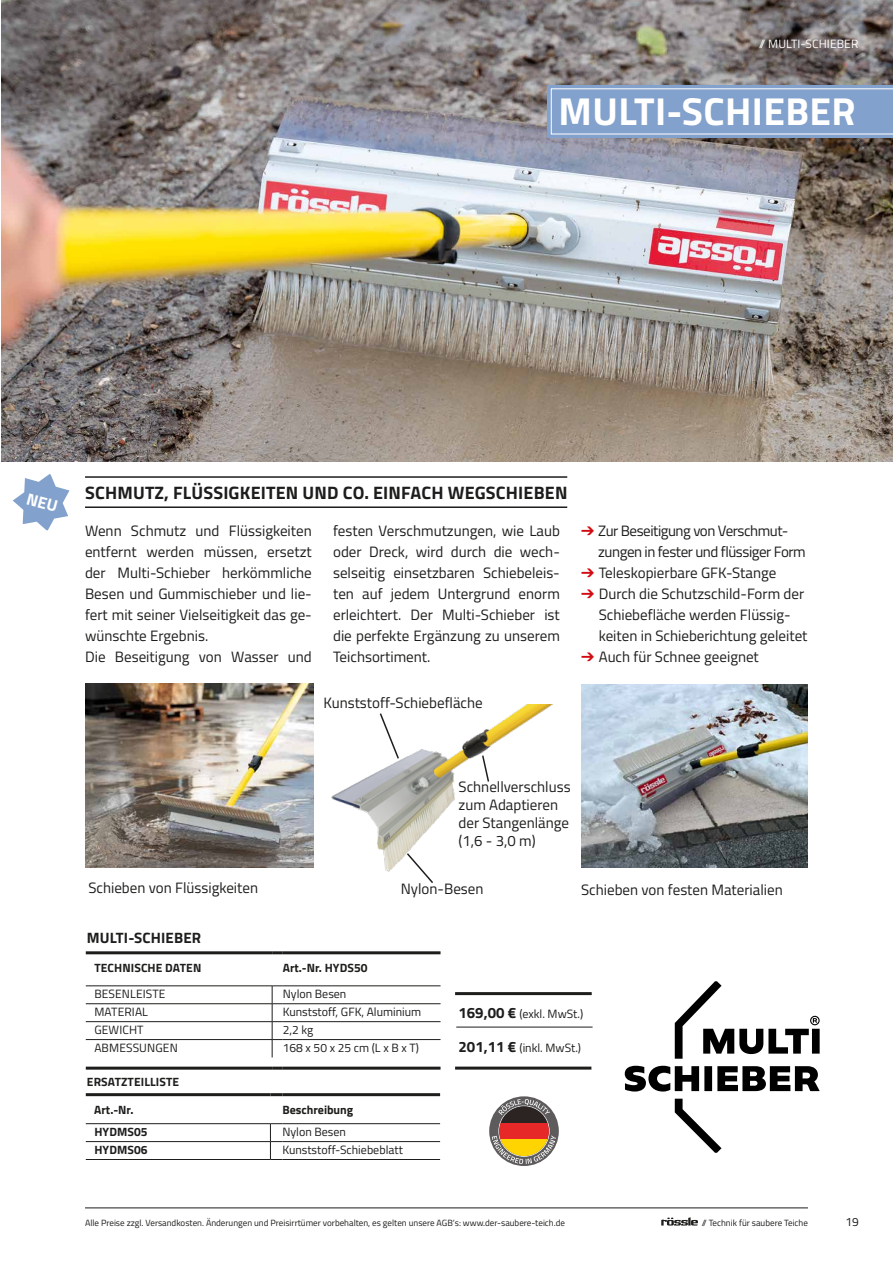
<style>
.page{position:relative;width:893px;height:1263px;background:#fff}
.page>*{position:absolute;margin:0;border:0;box-sizing:border-box;transform-origin:0 0}
.t1{font:700 39px "Titillium Web";letter-spacing:.01em;color:#fff}
.t2{font:700 18px "Titillium Web";letter-spacing:.01em;color:#1d1d1b}
.t3{font:15px/21px "Titillium Web";color:#1d1d1b}
.t4{font:700 15px "Titillium Web";letter-spacing:.01em;color:#1d1d1b}
.t5{font:12px "Titillium Web";color:#1d1d1b}
.t6{font:700 12px "Titillium Web";letter-spacing:.01em;color:#1d1d1b}
.t7{font:12px "Titillium Web";letter-spacing:.01em;color:#fff}
.t8{font:9px "Titillium Web";color:#1d1d1b}
.s1{font-weight:700;font-size:15px}
</style>
<div class="page">
<hr style="left:85px;top:1207px;width:723px;height:1px;background:#1d1d1b">
<svg style="left:661px;top:1217px;width:37px;height:8px"></svg>
<img style="left:1px;top:0;width:892px;height:461px">
<svg style="left:548px;top:85px;width:345px;height:53px;fill:#82a1cc"></svg>
<svg style="left:551px;top:88px;width:342px;height:46px"></svg>
<hr style="left:85px;top:476px;width:482px;height:2px;background:#1d1d1b">
<hr style="left:85px;top:506px;width:482px;height:2px;background:#1d1d1b">
<img style="left:86px;top:683px;width:228px;height:185px">
<img style="left:582px;top:684px;width:225px;height:184px">
<svg style="left:625px;top:981px;width:195px;height:172px"></svg>
<hr style="left:86px;top:985px;width:186px;height:1px;background:#1d1d1b">
<hr style="left:283px;top:985px;width:158px;height:1px;background:#1d1d1b">
<hr style="left:86px;top:1003px;width:186px;height:1px;background:#1d1d1b">
<hr style="left:283px;top:1003px;width:158px;height:1px;background:#1d1d1b">
<hr style="left:86px;top:1021px;width:186px;height:1px;background:#1d1d1b">
<hr style="left:283px;top:1021px;width:158px;height:1px;background:#1d1d1b">
<hr style="left:86px;top:1039px;width:186px;height:1px;background:#1d1d1b">
<svg style="left:272px;top:985px;width:11px;height:72px"></svg>
<hr style="left:283px;top:1039px;width:158px;height:1px;background:#1d1d1b">
<hr style="left:86px;top:951px;width:186px;height:3px;background:#1d1d1b">
<svg style="left:272px;top:951px;width:11px;height:3px"></svg>
<hr style="left:283px;top:951px;width:158px;height:3px;background:#1d1d1b">
<hr style="left:86px;top:1067px;width:186px;height:3px;background:#1d1d1b">
<svg style="left:272px;top:1067px;width:11px;height:3px"></svg>
<hr style="left:283px;top:1067px;width:158px;height:3px;background:#1d1d1b">
<hr style="left:86px;top:1123px;width:184px;height:1px;background:#1d1d1b">
<hr style="left:282px;top:1123px;width:158px;height:1px;background:#1d1d1b">
<hr style="left:86px;top:1141px;width:184px;height:1px;background:#1d1d1b">
<hr style="left:282px;top:1141px;width:158px;height:1px;background:#1d1d1b">
<hr style="left:86px;top:1159px;width:184px;height:1px;background:#1d1d1b">
<svg style="left:270px;top:1123px;width:12px;height:37px"></svg>
<hr style="left:282px;top:1159px;width:158px;height:1px;background:#1d1d1b">
<hr style="left:86px;top:1093px;width:184px;height:3px;background:#1d1d1b">
<svg style="left:270px;top:1093px;width:12px;height:3px"></svg>
<hr style="left:282px;top:1093px;width:158px;height:3px;background:#1d1d1b">
<img style="left:331px;top:705px;width:221px;height:166px">
<svg style="left:405px;top:852px;width:30px;height:31px"></svg>
<svg style="left:481px;top:754px;width:9px;height:29px"></svg>
<svg style="left:378px;top:712px;width:22px;height:48px"></svg>
<div style="left:489px;top:1096px;width:70px;height:70px;background:#5e5b5d;border-radius:50%"></div>
<div style="left:499px;top:1106px;width:50px;height:17px;background:#2b2422"></div>
<div style="left:499px;top:1123px;width:50px;height:16px;background:#e62928"></div>
<svg style="left:498px;top:1099px;width:52px;height:16px"></svg>
<svg style="left:492px;top:1135px;width:64px;height:29px"></svg>
<hr style="left:455px;top:992px;width:137px;height:3px;background:#1d1d1b">
<hr style="left:455px;top:1066px;width:136px;height:3px;background:#1d1d1b">
<hr style="left:456px;top:1027px;width:137px;height:1px;background:#1d1d1b">
<svg style="left:13px;top:474px;width:56px;height:56px"></svg>
<p class="t7" style="left:759px;top:35px;width:101px">// MULTI-SCHIEBER</p>
<h1 class="t1" style="left:559px;top:82px;width:299px">MULTI-SCHIEBER</h1>
<p class="t2" style="left:85px;top:479px;width:484px">SCHMUTZ, FLÜSSIGKEITEN UND CO. EINFACH WEGSCHIEBEN</p>
<p class="t3" style="left:85px;top:519px;width:228px">Wenn Schmutz und Flüssigkeiten entfernt werden müssen, ersetzt der Multi-Schieber herkömmliche<br>Besen und Gummischieber und lie&shy;fert mit seiner Vielseitigkeit das ge&shy;wünschte Ergebnis.<br>Die Beseitigung von Wasser und</p>
<p class="t3" style="left:333px;top:519px;width:228px;text-align:justify">festen Verschmutzungen, wie Laub oder Dreck, wird durch die wech&shy;selseitig einsetzbaren Schiebeleis&shy;ten auf jedem Untergrund enorm erleichtert. Der Multi-Schieber ist die perfekte Ergänzung zu unserem Teichsortiment.</p>
<p class="t3" style="left:598px;top:519px;width:211px">Zur Beseitigung von Verschmut&shy;zungen in fester und flüssiger Form<br>Teleskopierbare GFK-Stange<br>Durch die Schutzschild-Form der<br>Schiebefläche werden Flüssig&shy;keiten in Schieberichtung geleitet<br>Auch für Schnee geeignet</p>
<p class="t3" style="left:323px;top:691px;width:161px">Kunststoff-Schiebefläche</p>
<p class="t3" style="left:459px;top:777px;width:114px;line-height:18px">Schnellverschluss zum Adaptieren der Stangenlänge (1,6 - 3,0 m)</p>
<p class="t3" style="left:401px;top:877px;width:84px">Nylon-Besen</p>
<p class="t3" style="left:88px;top:877px;width:171px">Schieben von Flüssigkeiten</p>
<p class="t3" style="left:581px;top:879px;width:203px">Schieben von festen Materialien</p>
<p class="t4" style="left:87px;top:926px;width:116px">MULTI-SCHIEBER</p>
<p class="t6" style="left:94px;top:959px;width:109px">TECHNISCHE DATEN</p>
<p class="t6" style="left:283px;top:959px;width:86px">Art.-Nr. HYDS50</p>
<p class="t5" style="left:94px;top:985px;width:73px">BESENLEISTE</p>
<p class="t5" style="left:283px;top:985px;width:65px">Nylon Besen</p>
<p class="t5" style="left:94px;top:1003px;width:55px">MATERIAL</p>
<p class="t5" style="left:283px;top:1003px;width:140px">Kunststoff, GFK, Aluminium</p>
<p class="t5" style="left:94px;top:1021px;width:51px">GEWICHT</p>
<p class="t5" style="left:283px;top:1021px;width:32px">2,2 kg</p>
<p class="t5" style="left:94px;top:1039px;width:85px">ABMESSUNGEN</p>
<p class="t5" style="left:283px;top:1039px;width:138px">168 x 50 x 25 cm (L x B x T)</p>
<p class="t6" style="left:87px;top:1072px;width:94px">ERSATZTEILLISTE</p>
<p class="t6" style="left:94px;top:1101px;width:41px">Art.-Nr.</p>
<p class="t6" style="left:282px;top:1101px;width:72px">Beschreibung</p>
<p class="t6" style="left:94px;top:1123px;width:55px">HYDMS05</p>
<p class="t5" style="left:282px;top:1123px;width:65px">Nylon Besen</p>
<p class="t6" style="left:94px;top:1140px;width:55px">HYDMS06</p>
<p class="t5" style="left:282px;top:1141px;width:122px">Kunststoff-Schiebeblatt</p>
<p class="t5" style="left:458px;top:1005px;width:126px"><span class="s1">169,00 €</span> (exkl. MwSt.)</p>
<p class="t5" style="left:459px;top:1039px;width:124px"><span class="s1">201,11 €</span> (inkl. MwSt.)</p>
<p class="t8" style="left:85px;top:1216px;width:481px">Alle Preise zzgl. Versandkosten. Änderungen und Preisirrtümer vorbehalten, es gelten unsere AGB‘s: www.der-saubere-teich.de</p>
<p class="t8" style="left:702px;top:1216px;width:108px">// Technik für saubere Teiche</p>
<p class="t5" style="left:845px;top:1212px;width:15px">19</p>
</div>
